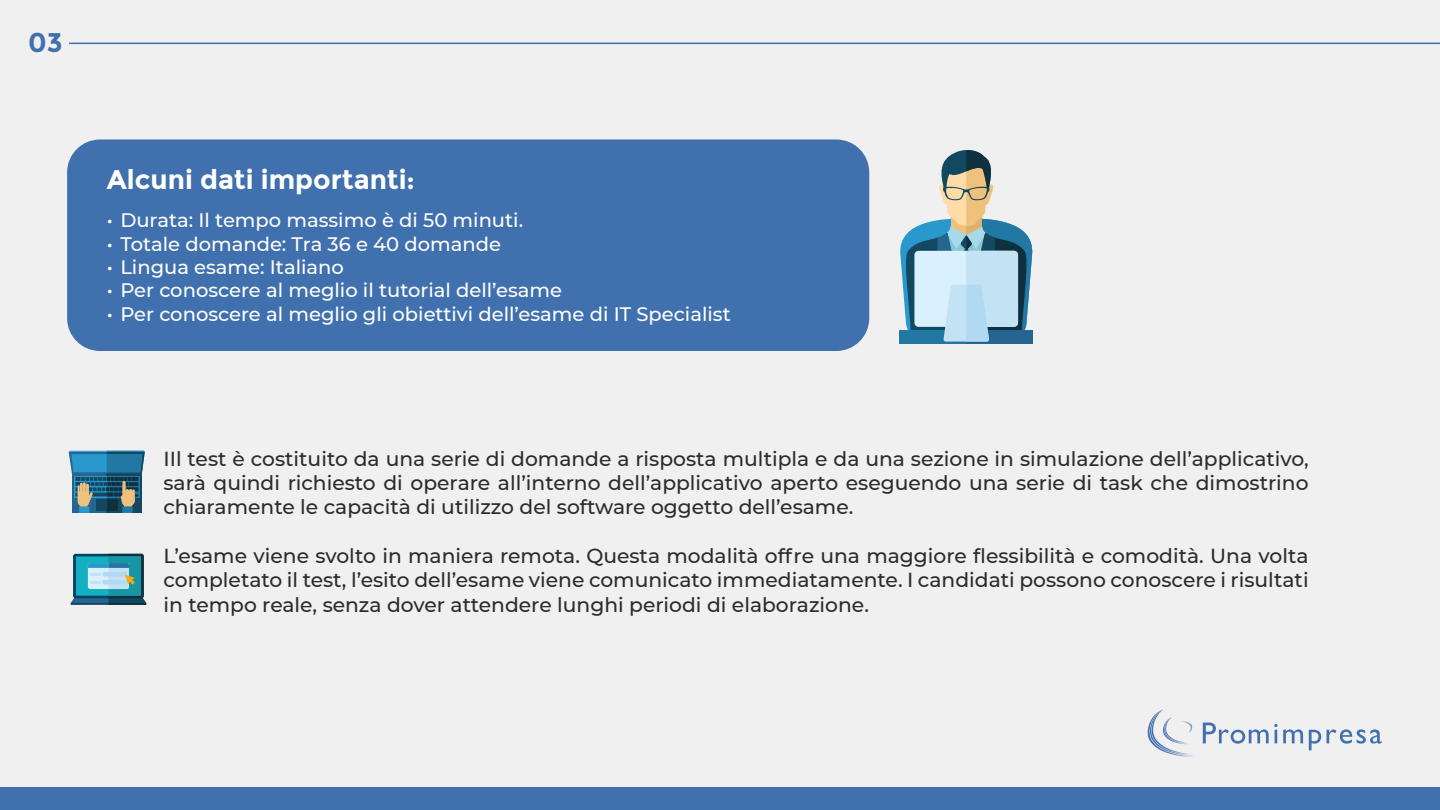
<style>
.page{position:relative;width:1440px;height:810px;background:#efefef}
.page>*{position:absolute;margin:0;border:0;box-sizing:border-box;transform-origin:0 0}
.t1{font:700 27px "Montserrat";color:#fff}
.t2{font:700 27px "Montserrat";color:#4170af}
.t3{font:500 20.25px/24.3px "Montserrat";color:#2b2b2b;text-align:justify}
.t4{font:500 19.5px "Montserrat";color:#fff}
</style>
<div class="page">
<div style="left:67px;top:140px;width:802px;height:211px;background:#4170af;border-radius:33px"></div>
<hr style="left:69px;top:43px;width:1371px;height:1px;background:#4170af">
<div style="left:899px;top:330px;width:134px;height:14px;background:#2178a3"></div>
<div style="left:966px;top:330px;width:67px;height:14px;background:#266590"></div>
<svg style="left:900px;top:150px;width:133px;height:192px"></svg>
<svg style="left:71px;top:554px;width:75px;height:51px;background:#4a9aab"></svg>
<svg style="left:69px;top:451px;width:76px;height:62px;background:#417a92"></svg>
<svg style="left:1148px;top:710px;width:155px;height:47px"></svg>
<svg style="left:1309px;top:730px;width:12px;height:20px"></svg>
<svg style="left:1327px;top:729px;width:55px;height:15px"></svg>
<div style="left:0;top:788px;width:1440px;height:22px;background:#4170af"></div>
<h1 class="t2" style="left:28px;top:26px;width:36px">03</h1>
<h1 class="t1" style="left:107px;top:163px;width:310px">Alcuni dati importanti:</h1>
<p class="t4" style="left:107px;top:207px;width:418px">• Durata: Il tempo massimo è di 50 minuti.</p>
<p class="t4" style="left:107px;top:230px;width:396px">• Totale domande: Tra 36 e 40 domande</p>
<p class="t4" style="left:107px;top:253px;width:239px">• Lingua esame: Italiano</p>
<p class="t4" style="left:107px;top:277px;width:457px">• Per conoscere al meglio il tutorial dell’esame</p>
<p class="t4" style="left:107px;top:300px;width:625px">• Per conoscere al meglio gli obiettivi dell’esame di IT Specialist</p>
<p class="t3" style="left:164px;top:446px;width:1147px">IIl test è costituito da una serie di domande a risposta multipla e da una sezione in simulazione dell’applicativo, sarà quindi richiesto di operare all’interno dell’applicativo aperto eseguendo una serie di task che dimostrino chiaramente le capacità di utilizzo del software oggetto dell’esame.</p>
<p class="t3" style="left:164px;top:543px;width:1147px">L’esame viene svolto in maniera remota. Questa modalità offre una maggiore flessibilità e comodità. Una volta completato il test, l’esito dell’esame viene comunicato immediatamente. I candidati possono conoscere i risultati in tempo reale, senza dover attendere lunghi periodi di elaborazione.</p>
</div>
